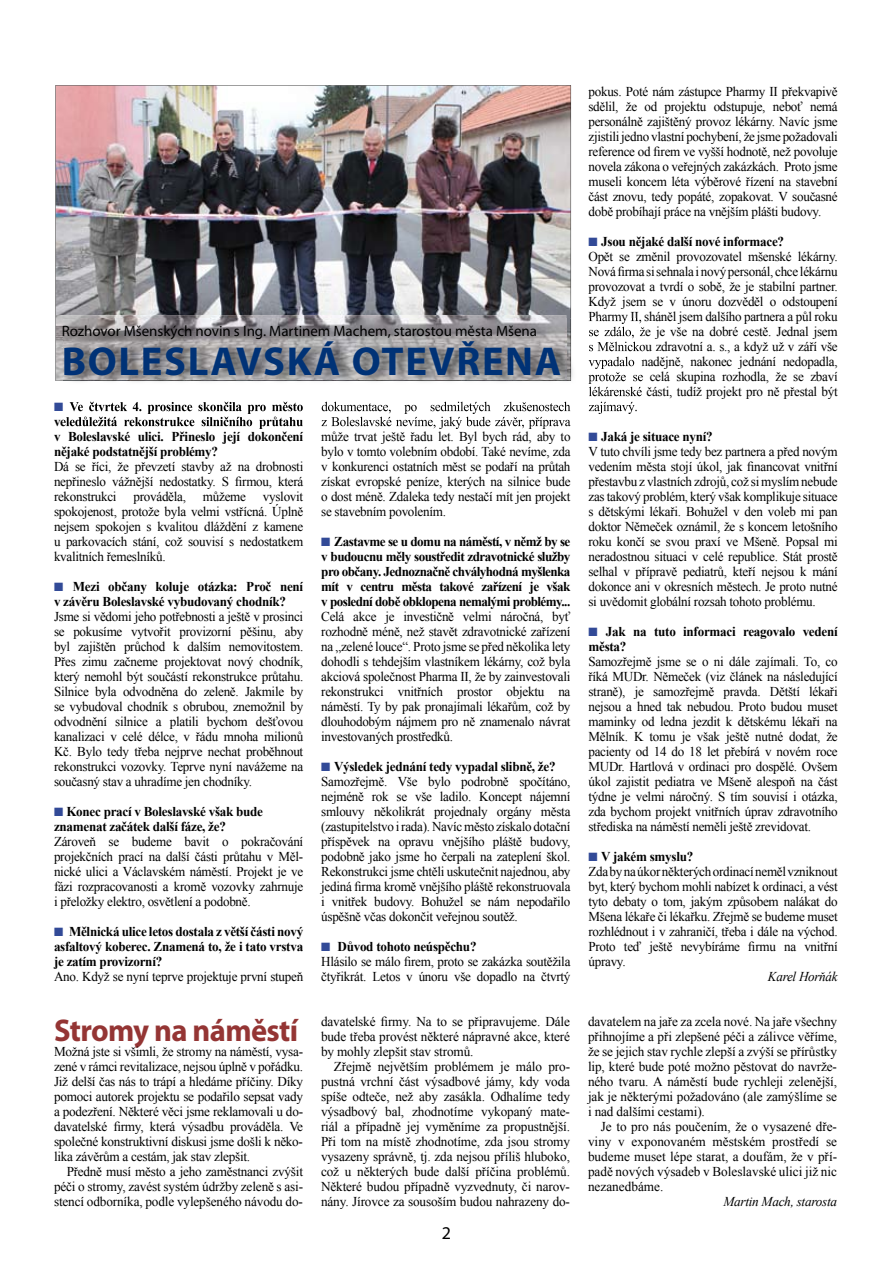
<style>
.page{position:relative;width:893px;height:1263px;background:#fff}
.page>*{position:absolute;margin:0;border:0;box-sizing:border-box;transform-origin:0 0}
.t1{font:700 40.5px "Myriad Pro";letter-spacing:.04em;color:#003276}
.t2{font:700 31.5px "Myriad Pro";letter-spacing:-.02em;color:#943534}
.t3{font:18px "Myriad Pro";color:#000}
.t4{font:15px "Myriad Pro";letter-spacing:-.005em;color:#000}
.t5{font:13.5px/15px "Times New Roman";letter-spacing:-.02em;color:#000;text-align:justify}
.t6{font:700 13.5px/15px "Times New Roman";letter-spacing:-.02em;color:#000}
.t7{font:italic 13.5px "Times New Roman";letter-spacing:-.02em;color:#000}
.s1{color:#324a97}
.s2{font-weight:700}
</style>
<div class="page">
<img style="left:55px;top:85px;width:516px;height:234px">
<img style="left:63px;top:315px;width:503px;height:4px">
<svg style="left:55px;top:315px;width:1px;height:66px"></svg>
<img style="left:56px;top:315px;width:7px;height:66px">
<img style="left:70px;top:402px;width:233px;height:12px">
<img style="left:63px;top:416px;width:240px;height:12px">
<img style="left:322px;top:402px;width:248px;height:12px">
<img style="left:321px;top:417px;width:249px;height:11px">
<img style="left:589px;top:319px;width:53px;height:5px">
<img style="left:589px;top:327px;width:53px;height:12px">
<img style="left:589px;top:342px;width:53px;height:10px">
<img style="left:589px;top:357px;width:53px;height:12px">
<img style="left:588px;top:372px;width:54px;height:12px">
<img style="left:589px;top:387px;width:53px;height:10px">
<img style="left:589px;top:402px;width:48px;height:12px">
<img style="left:63px;top:319px;width:508px;height:63px">
<img style="left:63px;top:380px;width:503px;height:1px">
<p class="t4" style="left:62px;top:322px;width:477px">Rozhovor Mšenských novin s Ing. Martinem Machem, starostou města Mšena</p>
<h1 class="t1" style="left:62px;top:335px;width:501px">BOLESLAVSKÁ OTEVŘENA</h1>
<p class="t6" style="left:54px;top:429px;width:251px">v Boleslavské ulici. Přineslo její dokončení nějaké podstatnější problémy?</p>
<p class="t5" style="left:54px;top:459px;width:251px">Dá se říci, že převzetí stavby až na drobnosti nepřineslo vážnější nedostatky. S firmou, která rekonstrukci</p>
<p class="t5" style="left:133px;top:489px;width:54px">prováděla,</p>
<p class="t5" style="left:203px;top:489px;width:45px">můžeme</p>
<p class="t5" style="left:54px;top:489px;width:251px;text-indent:209px">vyslovit spokojenost, protože byla velmi vstřícná. Úplně nejsem spokojen s kvalitou dláždění z kamene u parkovacích stání, což souvisí s nedostatkem kvalitních řemeslníků.</p>
<p class="t6" style="left:54px;top:579px;width:251px"><span class="s1">■</span> Mezi občany koluje otázka: Proč není v závěru Boleslavské vybudovaný chodník?</p>
<p class="t5" style="left:54px;top:609px;width:251px">Jsme si vědomi jeho potřebnosti a ještě v prosinci se pokusíme vytvořit provizorní pěšinu, aby byl zajištěn průchod k dalším nemovitostem.<br>Přes zimu začneme projektovat nový chodník, který nemohl být součástí rekonstrukce průtahu.<br>Silnice byla odvodněna do zeleně. Jakmile by se vybudoval chodník s obrubou, znemožnil by odvodnění silnice a platili bychom dešťovou kanalizaci v celé délce, v řádu mnoha milionů Kč. Bylo tedy třeba nejprve nechat proběhnout rekonstrukci vozovky. Teprve nyní navážeme na současný stav a uhradíme jen chodníky.</p>
<p class="t6" style="left:54px;top:804px;width:211px"><span class="s1">■</span> Konec prací v Boleslavské však bude znamenat začátek další fáze, že?</p>
<p class="t5" style="left:54px;top:834px;width:251px">Zároveň se budeme bavit o pokračování projekčních prací na další části průtahu v Měl&shy;nické ulici a Václavském náměstí. Projekt je ve fázi rozpracovanosti a kromě vozovky zahrnuje i přeložky elektro, osvětlení a podobně.</p>
<p class="t6" style="left:54px;top:924px;width:251px;text-align:justify"><span class="s1">■</span> Mělnická ulice letos dostala z větší části nový asfaltový koberec. Znamená to, že i tato vrstva je zatím provizorní?</p>
<p class="t5" style="left:54px;top:969px;width:251px">Ano. Když se nyní teprve projektuje první stupeň</p>
<h2 class="t2" style="left:54px;top:1010px;width:246px">Stromy na náměstí</h2>
<p class="t5" style="left:54px;top:1044px;width:251px">Možná jste si všimli, že stromy na náměstí, vysa&shy;zené v rámci revitalizace, nejsou úplně v pořádku.<br>Již delší čas nás to trápí a hledáme příčiny. Díky pomoci autorek projektu se podařilo sepsat vady a podezření. Některé věci jsme reklamovali u do&shy;davatelské firmy, která výsadbu prováděla. Ve společné konstruktivní diskusi jsme došli k něko&shy;lika závěrům a cestám, jak stav zlepšit.</p>
<p class="t5" style="left:54px;top:1164px;width:251px;text-indent:13px">Předně musí město a jeho zaměstnanci zvýšit péči o stromy, zavést systém údržby zeleně s asi&shy;stencí odborníka, podle vylepšeného návodu do-</p>
<p class="t5" style="left:321px;top:429px;width:251px">může trvat ještě řadu let. Byl bych rád, aby to bylo v tomto volebním období. Také nevíme, zda v konkurenci ostatních měst se podaří na průtah získat evropské peníze, kterých na silnice bude o dost méně. Zdaleka tedy nestačí mít jen projekt se stavebním povolením.</p>
<p class="t6" style="left:321px;top:534px;width:251px;text-align:justify"><span class="s1">■</span> Zastavme se u domu na náměstí, v němž by se v budoucnu měly soustředit zdravotnické služby pro občany. Jednoznačně chvályhodná myšlenka mít v centru města takové zařízení je však v poslední době obklopena nemalými problémy...</p>
<p class="t5" style="left:321px;top:609px;width:251px">Celá akce je investičně velmi náročná, byť rozhodně méně, než stavět zdravotnické zařízení na „zelené louce“. Proto jsme se před několika lety dohodli s tehdejším vlastníkem lékárny, což byla akciová společnost Pharma II, že by zainvestovali rekonstrukci vnitřních prostor objektu na náměstí. Ty by pak pronajímali lékařům, což by dlouhodobým nájmem pro ně znamenalo návrat investovaných prostředků.</p>
<p class="t5" style="left:321px;top:759px;width:251px;text-align:left"><span class="s1">■</span> <span class="s2">Výsledek jednání tedy vypadal slibně, že?<br></span>Samozřejmě. Vše bylo podrobně spočítáno, nejméně rok se vše ladilo. Koncept nájemní smlouvy několikrát projednaly orgány města (zastupitelstvo i rada). Navíc město získalo dotační příspěvek na opravu vnějšího pláště budovy, podobně jako jsme ho čerpali na zateplení škol.<br>Rekonstrukci jsme chtěli uskutečnit najednou, aby jediná firma kromě vnějšího pláště rekonstruovala i vnitřek budovy. Bohužel se nám nepodařilo úspěšně včas dokončit veřejnou soutěž.</p>
<p class="t5" style="left:321px;top:939px;width:251px;text-align:left"><span class="s1">■</span> <span class="s2">Důvod tohoto neúspěchu?<br></span>Hlásilo se málo firem, proto se zakázka soutěžila čtyřikrát. Letos v únoru vše dopadlo na čtvrtý</p>
<p class="t5" style="left:321px;top:1014px;width:251px">davatelské firmy. Na to se připravujeme. Dále bude třeba provést některé nápravné akce, které by mohly zlepšit stav stromů.</p>
<p class="t5" style="left:321px;top:1059px;width:251px;text-indent:13px">Zřejmě největším problémem je málo pro&shy;pustná vrchní část výsadbové jámy, kdy voda spíše odteče, než aby zasákla. Odhalíme tedy výsadbový bal, zhodnotíme vykopaný mate&shy;riál a případně jej vyměníme za propustnější.<br>Při tom na místě zhodnotíme, zda jsou stromy vysazeny správně, tj. zda nejsou příliš hluboko, což u některých bude další příčina problémů.<br>Některé budou případně vyzvednuty, či narov&shy;nány. Jírovce za sousoším budou nahrazeny do-</p>
<h3 class="t3" style="left:442px;top:1222px;width:11px">2</h3>
<p class="t5" style="left:588px;top:84px;width:251px">pokus. Poté nám zástupce Pharmy II překvapivě sdělil, že od projektu odstupuje, neboť nemá personálně zajištěný provoz lékárny. Navíc jsme zjistili jedno vlastní pochybení, že jsme požadovali reference od firem ve vyšší hodnotě, než povoluje novela zákona o veřejných zakázkách. Proto jsme museli koncem léta výběrové řízení na stavební část znovu, tedy popáté, zopakovat. V současné době probíhají práce na vnějším plášti budovy.</p>
<p class="t5" style="left:588px;top:234px;width:251px;text-align:left"><span class="s1">■</span> <span class="s2">Jsou nějaké další nové informace?<br></span>Opět se změnil provozovatel mšenské lékárny.<br>Nová firma si sehnala i nový personál, chce lékárnu provozovat a tvrdí o sobě, že je stabilní partner.<br>Když jsem se v únoru dozvěděl o odstoupení Pharmy II, sháněl jsem dalšího partnera a půl roku se zdálo, že je vše na dobré cestě. Jednal jsem s Mělnickou zdravotní a. s., a když už v září vše vypadalo nadějně, nakonec jednání nedopadla, protože se celá skupina rozhodla, že se zbaví lékárenské části, tudíž projekt pro ně přestal být</p>
<p class="t5" style="left:588px;top:429px;width:251px;text-align:left"><span class="s1">■</span> <span class="s2">Jaká je situace nyní?<br></span>V tuto chvíli jsme tedy bez partnera a před novým vedením města stojí úkol, jak financovat vnitřní přestavbu z vlastních zdrojů, což si myslím nebude zas takový problém, který však komplikuje situace s dětskými lékaři. Bohužel v den voleb mi pan doktor Němeček oznámil, že s koncem letošního roku končí se svou praxí ve Mšeně. Popsal mi neradostnou situaci v celé republice. Stát prostě selhal v přípravě pediatrů, kteří nejsou k mání dokonce ani v okresních městech. Je proto nutné si uvědomit globální rozsah tohoto problému.</p>
<p class="t6" style="left:588px;top:624px;width:251px"><span class="s1">■</span> Jak na tuto informaci reagovalo vedení města?</p>
<p class="t5" style="left:588px;top:654px;width:251px">Samozřejmě jsme se o ni dále zajímali. To, co říká MUDr. Němeček (viz článek na následující straně), je samozřejmě pravda. Dětští lékaři nejsou a hned tak nebudou. Proto budou muset maminky od ledna jezdit k dětskému lékaři na Mělník. K tomu je však ještě nutné dodat, že pacienty od 14 do 18 let přebírá v novém roce MUDr. Hartlová v ordinaci pro dospělé. Ovšem úkol zajistit pediatra ve Mšeně alespoň na část týdne je velmi náročný. S tím souvisí i otázka, zda bychom projekt vnitřních úprav zdravotního střediska na náměstí neměli ještě zrevidovat.</p>
<p class="t5" style="left:588px;top:849px;width:251px;text-align:left"><span class="s1">■</span> <span class="s2">V jakém smyslu?<br></span>Zda by na úkor některých ordinací neměl vzniknout byt, který bychom mohli nabízet k ordinaci, a vést tyto debaty o tom, jakým způsobem nalákat do Mšena lékaře či lékařku. Zřejmě se budeme muset rozhlédnout i v zahraničí, třeba i dále na východ.<br>Proto teď ještě nevybíráme firmu na vnitřní úpravy.</p>
<p class="t7" style="left:768px;top:967px;width:71px">Karel Horňák</p>
<p class="t5" style="left:588px;top:1014px;width:251px">davatelem na jaře za zcela nové. Na jaře všechny přihnojíme a při zlepšené péči a zálivce věříme, že se jejich stav rychle zlepší a zvýší se přírůstky lip, které bude poté možno pěstovat do navrže&shy;ného tvaru. A náměstí bude rychleji zelenější, jak je některými požadováno (ale zamýšlíme se i nad dalšími cestami).</p>
<p class="t5" style="left:588px;top:1119px;width:251px;text-indent:13px">Je to pro nás poučením, že o vysazené dře&shy;viny v exponovaném městském prostředí se budeme muset lépe starat, a doufám, že v pří&shy;padě nových výsadeb v Boleslavské ulici již nic nezanedbáme.</p>
<p class="t7" style="left:723px;top:1192px;width:115px">Martin Mach, starosta</p>
</div>
